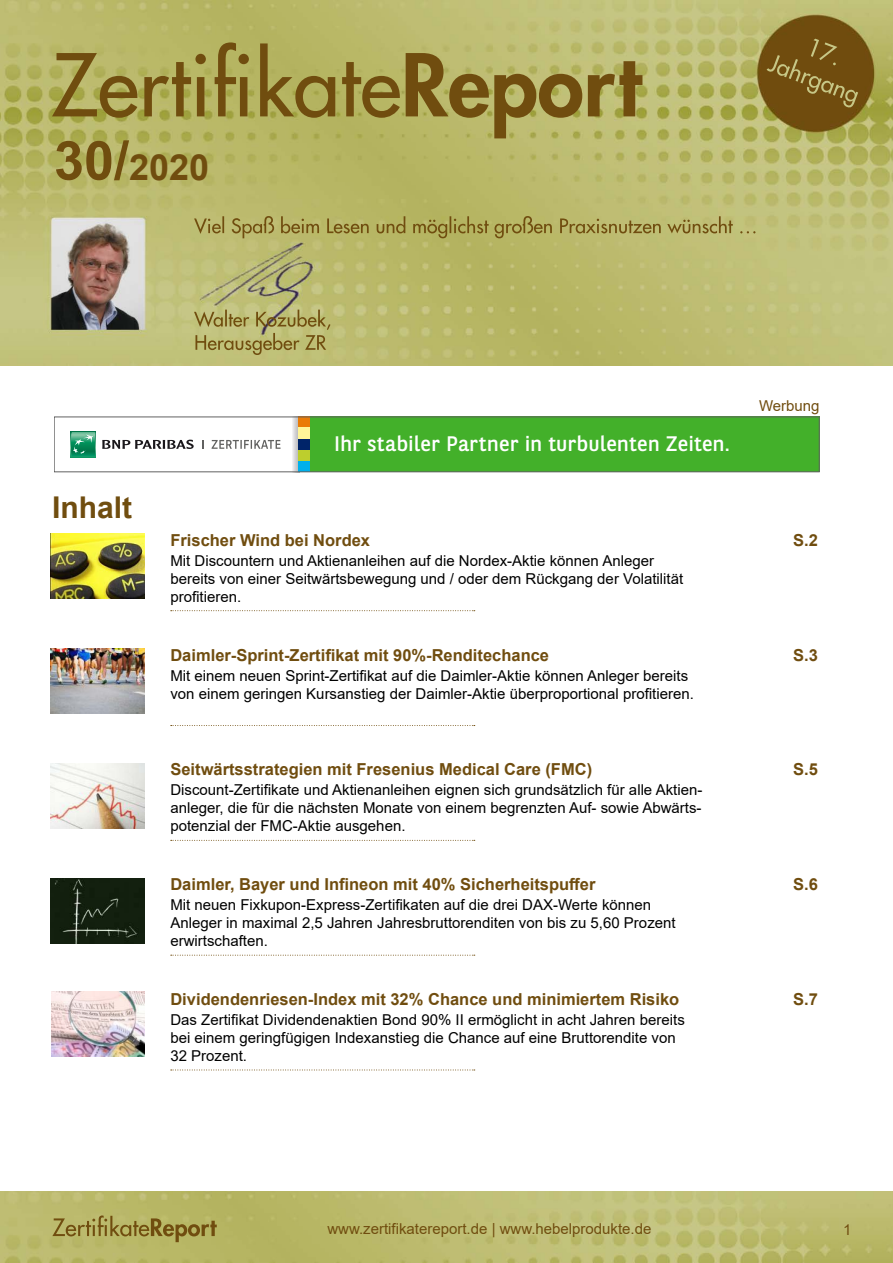
<style>
.page{position:relative;width:893px;height:1263px;background:#fff}
.page>*{position:absolute;margin:0;border:0;box-sizing:border-box;transform-origin:0 0}
.t1{font:700 36px "Arial";color:#704d0f}
.t2{font:700 30px "Arial";color:#704d0f}
.t3{font:21px "BNPP Sans";letter-spacing:.005em;color:#fff}
.t4{font:700 16.5px "Arial";color:#704d0f}
.t5{font:15px/18px "Arial";color:#000}
.t6{font:15px "Arial";color:#704d0f}
.s1{font-size:54px}
</style>
<div class="page">
<img style="left:0;top:0;width:893px;height:366px">
<img style="left:0;top:1192px;width:893px;height:71px">
<img style="left:51px;top:534px;width:93px;height:65px">
<svg style="left:171px;top:610px;width:304px;height:1px"></svg>
<img style="left:51px;top:648px;width:93px;height:66px">
<svg style="left:171px;top:725px;width:304px;height:1px"></svg>
<img style="left:51px;top:763px;width:93px;height:65px">
<svg style="left:171px;top:840px;width:304px;height:1px"></svg>
<img style="left:51px;top:878px;width:93px;height:65px">
<svg style="left:171px;top:955px;width:304px;height:1px"></svg>
<svg style="left:171px;top:1069px;width:304px;height:1px"></svg>
<img style="left:51px;top:991px;width:94px;height:66px">
<svg style="left:70px;top:432px;width:26px;height:25px"></svg>
<svg style="left:71px;top:432px;width:24px;height:24px"></svg>
<svg style="left:102px;top:440px;width:92px;height:9px"></svg>
<svg style="left:212px;top:440px;width:69px;height:9px"></svg>
<div style="left:309px;top:417px;width:510px;height:55px;background:#43b02a"></div>
<svg style="left:292px;top:419px;width:6px;height:51px"></svg>
<div style="left:298px;top:439px;width:11px;height:11px;background:#002469"></div>
<div style="left:298px;top:417px;width:11px;height:11px;background:#ea7b07"></div>
<div style="left:298px;top:450px;width:11px;height:11px;background:#bdce2d"></div>
<div style="left:298px;top:461px;width:11px;height:11px;background:#00b0eb"></div>
<div style="left:298px;top:428px;width:11px;height:11px;background:#fff599"></div>
<div style="left:54px;top:417px;width:765px;height:55px;border:1px solid #616161"></div>
<h1 class="t1" style="left:54px;top:142px;width:157px"><span class="s1">30/</span>2020</h1>
<h2 class="t2" style="left:52px;top:487px;width:82px">Inhalt</h2>
<h3 class="t3" style="left:334px;top:430px;width:397px">Ihr stabiler Partner in turbulenten Zeiten.</h3>
<p class="t6" style="left:759px;top:395px;width:62px">Werbung</p>
<p class="t4" style="left:170px;top:528px;width:201px">Frischer Wind bei Nordex</p>
<p class="t5" style="left:170px;top:551px;width:514px">Mit Discountern und Aktienanleihen auf die Nordex-Aktie können Anleger bereits von einer Seitwärtsbewegung und / oder dem Rückgang der Volatilität profitieren.</p>
<p class="t4" style="left:170px;top:643px;width:380px">Daimler-Sprint-Zertifikat mit 90%-Renditechance</p>
<p class="t5" style="left:170px;top:666px;width:525px">Mit einem neuen Sprint-Zertifikat auf die Daimler-Aktie können Anleger bereits von einem geringen Kursanstieg der Daimler-Aktie überproportional profitieren.</p>
<p class="t4" style="left:170px;top:758px;width:423px">Seitwärtsstrategien mit Fresenius Medical Care (FMC)</p>
<p class="t5" style="left:170px;top:781px;width:533px;text-align:justify">Discount-Zertifikate und Aktienanleihen eignen sich grundsätzlich für alle Aktien&shy;anleger, die für die nächsten Monate von einem begrenzten Auf- sowie Abwärts&shy;potenzial der FMC-Aktie ausgehen.</p>
<p class="t4" style="left:170px;top:873px;width:427px">Daimler, Bayer und Infineon mit 40% Sicherheitspuffer</p>
<p class="t5" style="left:170px;top:896px;width:507px">Mit neuen Fixkupon-Express-Zertifikaten auf die drei DAX-Werte können<br>Anleger in maximal 2,5 Jahren Jahresbruttorenditen von bis zu 5,60 Prozent erwirtschaften.</p>
<p class="t4" style="left:170px;top:987px;width:510px">Dividendenriesen-Index mit 32% Chance und minimiertem Risiko</p>
<p class="t5" style="left:170px;top:1011px;width:516px">Das Zertifikat Dividendenaktien Bond 90% II ermöglicht in acht Jahren bereits bei einem geringfügigen Indexanstieg die Chance auf eine Bruttorendite von<br>32 Prozent.</p>
<p class="t4" style="left:793px;top:528px;width:26px">S.2</p>
<p class="t4" style="left:793px;top:643px;width:26px">S.3</p>
<p class="t4" style="left:793px;top:758px;width:26px">S.5</p>
<p class="t4" style="left:793px;top:873px;width:26px">S.6</p>
<p class="t4" style="left:793px;top:987px;width:26px">S.7</p>
<p class="t6" style="left:327px;top:1218px;width:326px">www.zertifikatereport.de | www.hebelprodukte.de</p>
<p class="t6" style="left:843px;top:1219px;width:10px">1</p>
</div>
